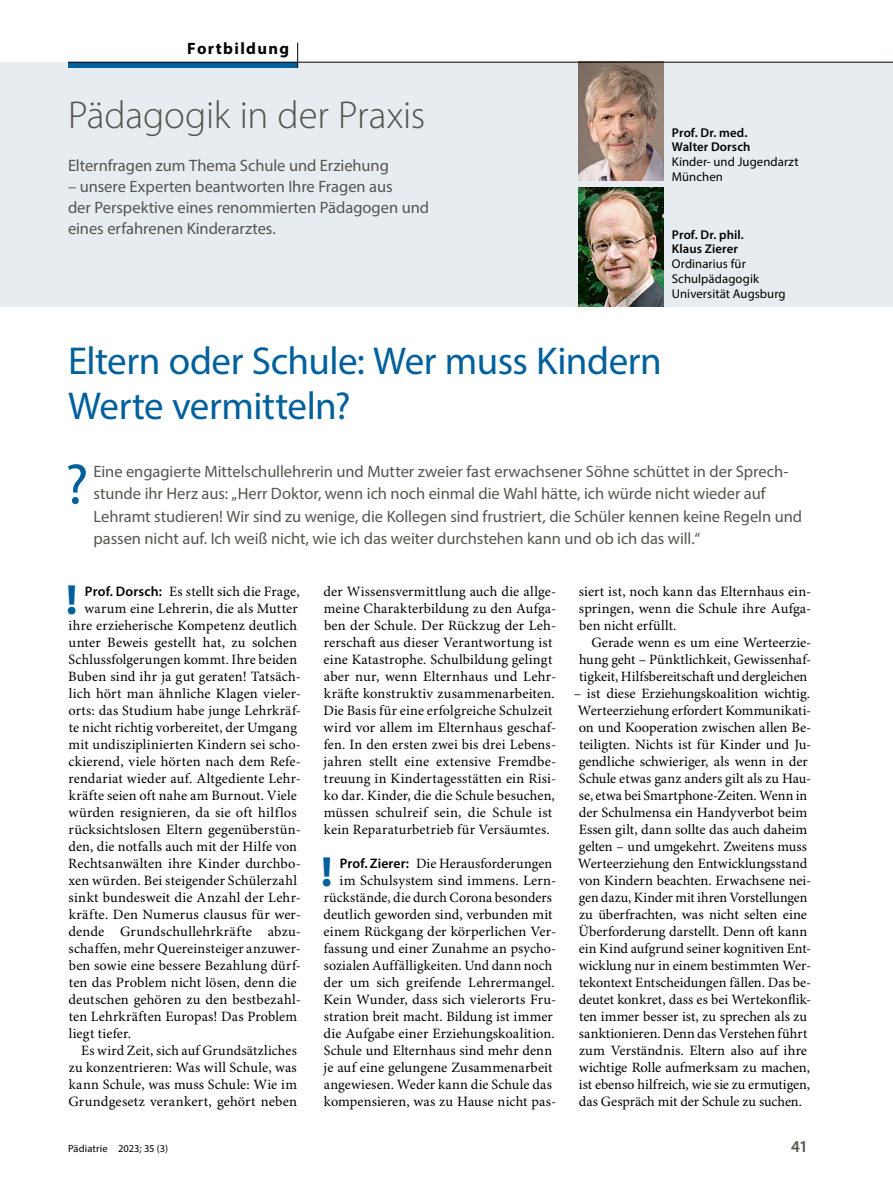
<style>
.page{position:relative;width:893px;height:1187px;background:#fff}
.page>*{position:absolute;margin:0;border:0;box-sizing:border-box;transform-origin:0 0}
.Trailer_3-row{font:57.45px "Myriad Pro";color:#00609c}
.Para_Antwort{font:700 42.45px "Myriad Pro";color:#00609c}
.Title_2{font:39px/45px "Myriad Pro";letter-spacing:-.01em;color:#00609c}
.NoXML_Title_3{font:300 39px "Myriad Pro";letter-spacing:-.005em;color:#56554f}
.Trailer_3-row-2{font:16.5px/22.5px "Myriad Pro";letter-spacing:-.005em;color:#56554f}
.NoXML_Trailer_2-row{font:16.5px/21px "Myriad Pro";color:#56554f}
.t1{font:700 16.5px "Myriad Pro";letter-spacing:.08em;color:#000}
.t2{font:600 16.5px "Myriad Pro";color:#56554f}
.Para_Indent{font:14.25px/17px "Minion Pro";letter-spacing:.005em;color:#000;text-align:justify}
.Para_Antwort-2{font:14.25px/17px "Minion Pro";letter-spacing:.01em;color:#000;text-align:right}
.Para_Box_Author_Appe{font:12.75px/15px "Myriad Pro";letter-spacing:.005em;color:#000}
.Box_Heading_Author_P{font:600 12.75px/13.5px "Myriad Pro";letter-spacing:.01em;color:#000}
.t3{font:10.5px "Myriad Pro";letter-spacing:.01em;color:#000}
.s1{font-family:"Myriad Pro";font-weight:600;font-size:13.8px}
</style>
<div class="page">
<div style="left:0;top:62px;width:893px;height:244px;background:#e6ecf0"></div>
<img style="left:578px;top:63px;width:85px;height:118px">
<img style="left:578px;top:187px;width:85px;height:119px">
<div style="left:68px;top:62px;width:230px;height:5px;background:#00609c"></div>
<hr style="left:68px;top:62px;width:230px;height:1px;background:#000">
<hr style="left:298px;top:62px;width:595px;height:1px;background:#000">
<svg style="left:297px;top:43px;width:1px;height:24px"></svg>
<p class="t1" style="left:187px;top:37px;width:103px">Fortbildung</p>
<p class="NoXML_Title_3" style="left:68px;top:94px;width:359px">Pädagogik in der Praxis</p>
<p class="NoXML_Trailer_2-row" style="left:68px;top:154px;width:322px">Elternfragen zum Thema Schule und Erziehung</p>
<p class="NoXML_Trailer_2-row" style="left:68px;top:175px;width:363px">– unsere Experten beantworten Ihre Fragen aus<br>der Perspektive eines renommierten Pädagogen und eines erfahrenen Kinderarztes.</p>
<p class="Box_Heading_Author_P" style="left:672px;top:126px;width:80px">Prof. Dr. med.<br>Walter Dorsch</p>
<p class="Para_Box_Author_Appe" style="left:672px;top:154px;width:128px">Kinder- und Jugendarzt<br>München</p>
<p class="Box_Heading_Author_P" style="left:672px;top:228px;width:73px">Prof. Dr. phil.<br>Klaus Zierer</p>
<p class="Para_Box_Author_Appe" style="left:672px;top:256px;width:115px">Ordinarius für<br>Schulpädagogik<br>Universität Augsburg</p>
<p class="Title_2" style="left:68px;top:338px;width:595px">Eltern oder Schule: Wer muss Kindern<br>Werte vermitteln?</p>
<p class="Trailer_3-row" style="left:65px;top:449px;width:25px">?</p>
<p class="Trailer_3-row-2" style="left:94px;top:459px;width:710px">Eine engagierte Mittelschullehrerin und Mutter zweier fast erwachsener Söhne schüttet in der Sprech&shy;stunde ihr Herz aus: „Herr Doktor, wenn ich noch einmal die Wahl hätte, ich würde nicht wieder auf Lehramt studieren! Wir sind zu wenige, die Kollegen sind frustriert, die Schüler kennen keine Regeln und passen nicht auf. Ich weiß nicht, wie ich das weiter durchstehen kann und ob ich das will.“</p>
<p class="Para_Antwort" style="left:66px;top:572px;width:13px">!</p>
<p class="Para_Antwort-2" style="left:85px;top:583px;width:216px"><span class="s1">Prof. Dorsch:</span> Es stellt sich die Frage,</p>
<p class="Para_Indent" style="left:323px;top:583px;width:234px;text-align:left">der Wissensvermittlung auch die allge&shy;meine Charakterbildung zu den Aufga&shy;ben der Schule. Der Rückzug der Leh&shy;rerschaft aus dieser Verantwortung ist eine Katastrophe. Schulbildung gelingt aber nur, wenn Elternhaus und Lehr&shy;kräfte konstruktiv zusammenarbeiten.<br>Die Basis für eine erfolgreiche Schulzeit wird vor allem im Elternhaus geschaf&shy;fen. In den ersten zwei bis drei Lebens&shy;jahren stellt eine extensive Fremdbe&shy;treuung in Kindertagesstätten ein Risi&shy;ko dar. Kinder, die die Schule besuchen, müssen schulreif sein, die Schule ist kein Reparaturbetrieb für Versäumtes.</p>
<p class="Para_Antwort" style="left:321px;top:844px;width:13px">!</p>
<p class="Para_Antwort-2" style="left:579px;top:583px;width:234px;text-align:justify">siert ist, noch kann das Elternhaus ein&shy;springen, wenn die Schule ihre Aufga&shy;ben nicht erfüllt.</p>
<p class="Para_Indent" style="left:579px;top:634px;width:234px;text-indent:12px">Gerade wenn es um eine Werteerzie&shy;hung geht – Pünktlichkeit, Gewissenhaf&shy;tigkeit, Hilfsbereitschaft und dergleichen</p>
<p class="Para_Indent" style="left:574px;top:685px;width:239px;text-align:left">– ist diese Erziehungskoalition wichtig.<br>Werteerziehung erfordert Kommunikati&shy;on und Kooperation zwischen allen Be&shy;teiligten. Nichts ist für Kinder und Ju&shy;gendliche schwieriger, als wenn in der Schule etwas ganz anders gilt als zu Hau&shy;se, etwa bei Smartphone-Zeiten. Wenn in der Schulmensa ein Handyverbot beim Essen gilt, dann sollte das auch daheim gelten – und umgekehrt. Zweitens muss Werteerziehung den Entwicklungsstand von Kindern beachten. Erwachsene nei&shy;gen dazu, Kinder mit ihren Vorstellungen zu überfrachten, was nicht selten eine Überforderung darstellt. Denn oft kann ein Kind aufgrund seiner kognitiven Ent&shy;wicklung nur in einem bestimmten Wer&shy;tekontext Entscheidungen fällen. Das be&shy;deutet konkret, dass es bei Wertekonflik&shy;ten immer besser ist, zu sprechen als zu sanktionieren. Denn das Verstehen führt zum Verständnis. Eltern also auf ihre wichtige Rolle aufmerksam zu machen, ist ebenso hilfreich, wie sie zu ermutigen, das Gespräch mit der Schule zu suchen.</p>
<p class="Para_Antwort-2" style="left:85px;top:600px;width:215px">warum eine Lehrerin, die als Mutter</p>
<p class="Para_Antwort-2" style="left:69px;top:617px;width:230px">ihre erzieherische Kompetenz deutlich</p>
<p class="Para_Antwort-2" style="left:69px;top:634px;width:230px">unter Beweis gestellt hat, zu solchen</p>
<p class="Para_Antwort-2" style="left:69px;top:651px;width:230px">Schlussfolgerungen kommt. Ihre beiden</p>
<p class="Para_Antwort-2" style="left:68px;top:668px;width:234px">Buben sind ihr ja gut geraten! Tatsäch-</p>
<p class="Para_Antwort-2" style="left:69px;top:685px;width:234px">lich hört man ähnliche Klagen vieler-</p>
<p class="Para_Antwort-2" style="left:68px;top:702px;width:234px">orts: das Studium habe junge Lehrkräf-</p>
<p class="Para_Antwort-2" style="left:69px;top:719px;width:230px">te nicht richtig vorbereitet, der Umgang</p>
<p class="Para_Antwort-2" style="left:69px;top:736px;width:234px">mit undisziplinierten Kindern sei scho-</p>
<p class="Para_Antwort-2" style="left:68px;top:753px;width:234px">ckierend, viele hörten nach dem Refe-</p>
<p class="Para_Antwort-2" style="left:69px;top:770px;width:234px">rendariat wieder auf. Altgediente Lehr-</p>
<p class="Para_Antwort-2" style="left:69px;top:787px;width:229px">kräfte seien oft nahe am Burnout. Viele</p>
<p class="Para_Antwort-2" style="left:68px;top:804px;width:230px">würden resignieren, da sie oft hilflos</p>
<p class="Para_Antwort-2" style="left:69px;top:821px;width:234px">rücksichtslosen Eltern gegenüberstün-</p>
<p class="Para_Antwort-2" style="left:68px;top:838px;width:230px">den, die notfalls auch mit der Hilfe von</p>
<p class="Para_Antwort-2" style="left:68px;top:855px;width:234px">Rechtsanwälten ihre Kinder durchbo-</p>
<p class="Para_Antwort-2" style="left:69px;top:872px;width:230px">xen würden. Bei steigender Schülerzahl</p>
<p class="Para_Antwort-2" style="left:69px;top:889px;width:234px">sinkt bundesweit die Anzahl der Lehr-</p>
<p class="Para_Antwort-2" style="left:69px;top:906px;width:234px">kräfte. Den Numerus clausus für wer-</p>
<p class="Para_Antwort-2" style="left:68px;top:923px;width:234px">dende Grundschullehrkräfte abzu-</p>
<p class="Para_Antwort-2" style="left:69px;top:940px;width:234px">schaffen, mehr Quereinsteiger anzuwer-</p>
<p class="Para_Antwort-2" style="left:69px;top:957px;width:234px">ben sowie eine bessere Bezahlung dürf-</p>
<p class="Para_Antwort-2" style="left:69px;top:974px;width:229px">ten das Problem nicht lösen, denn die</p>
<p class="Para_Antwort-2" style="left:68px;top:991px;width:234px">deutschen gehören zu den bestbezahl-</p>
<p class="Para_Antwort-2" style="left:69px;top:1008px;width:230px">ten Lehrkräften Europas! Das Problem</p>
<p class="Para_Antwort-2" style="left:69px;top:1025px;width:64px">liegt tiefer.</p>
<p class="Para_Indent" style="left:68px;top:1042px;width:230px;text-indent:13px">Es wird Zeit, sich auf Grundsätzliches zu konzentrieren: Was will Schule, was kann Schule, was muss Schule: Wie im Grundgesetz verankert, gehört neben</p>
<p class="Para_Antwort-2" style="left:324px;top:855px;width:234px"><span class="s1">Prof. Zierer:</span> Die Herausforderungen<br>im Schulsystem sind immens. Lern&shy;rückstände, die durch Corona besonders deutlich geworden sind, verbunden mit einem Rückgang der körperlichen Ver&shy;fassung und einer Zunahme an psycho&shy;sozialen Auffälligkeiten. Und dann noch der um sich greifende Lehrermangel.<br>Kein Wunder, dass sich vielerorts Fru&shy;stration breit macht. Bildung ist immer die Aufgabe einer Erziehungskoalition.<br>Schule und Elternhaus sind mehr denn je auf eine gelungene Zusammenarbeit angewiesen. Weder kann die Schule das kompensieren, was zu Hause nicht pas-</p>
<p class="t3" style="left:68px;top:1141px;width:101px">Pädiatrie 2023; 35 (3)</p>
<p class="t2" style="left:791px;top:1135px;width:18px">41</p>
</div>
